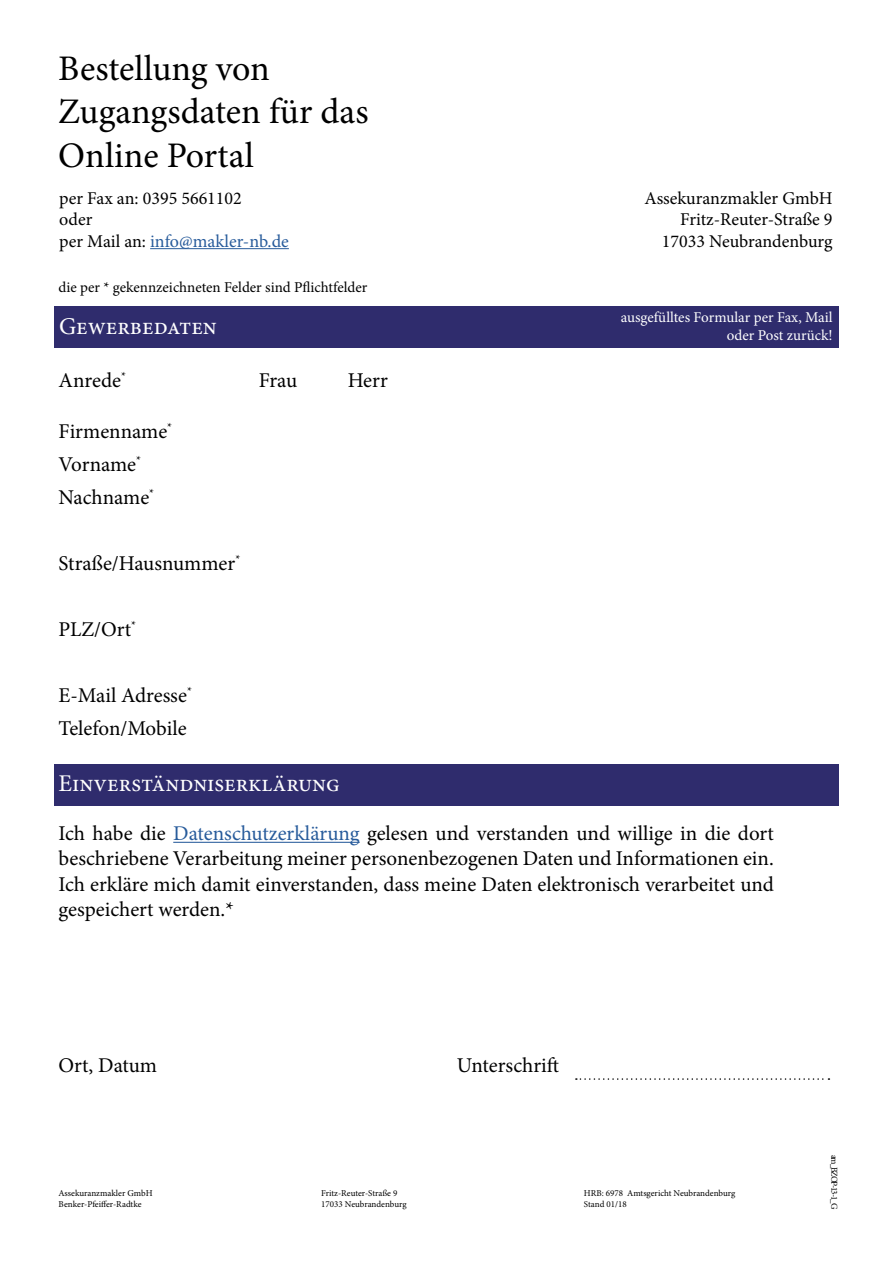
<style>
.page{position:relative;width:893px;height:1263px;background:#fff}
.page>*{position:absolute;margin:0;border:0;box-sizing:border-box;transform-origin:0 0}
.t1{font:36px/43.2px "Minion Pro";letter-spacing:-.005em;color:#000}
.t2{font:24px "Minion Pro";color:#fff}
.t3{font:21px/33px "Minion Pro";letter-spacing:-.005em;color:#000}
.t4{font:18px/21.6px "Minion Pro";color:#000}
.t5{font:15px "Minion Pro";letter-spacing:-.005em;color:#000}
.t6{font:15px/18px "Minion Pro";letter-spacing:-.005em;color:#fff;text-align:right}
.t7{font:9px/10.8px "Minion Pro";letter-spacing:-.005em;color:#000}
.s1{color:#275b9b}
</style>
<div class="page">
<div style="left:54px;top:764px;width:785px;height:42px;background:#2f2c6d"></div>
<hr style="left:150px;top:248px;width:139px;height:1px;background:#275b9b">
<div style="left:54px;top:306px;width:785px;height:42px;background:#2f2c6d"></div>
<hr style="left:173px;top:842px;width:187px;height:1px;background:#275b9b">
<svg style="left:576px;top:1078px;width:253px;height:2px"></svg>
<h1 class="t1" style="left:58px;top:47px;width:312px">Bestellung von<br>Zugangsdaten für das<br>Online Portal</h1>
<p class="t4" style="left:59px;top:187px;width:231px">per Fax an: 0395 5661102<br>oder<br>per Mail an: <span class="s1">info@makler-nb.de</span></p>
<p class="t5" style="left:58px;top:277px;width:311px">die per * gekennzeichneten Felder sind Pflichtfelder</p>
<p class="t2" style="left:59px;top:310px;width:159px">Gewerbedaten</p>
<p class="t3" style="left:59px;top:364px;width:69px">Anrede<sup>*</sup></p>
<p class="t3" style="left:259px;top:364px;width:40px">Frau</p>
<p class="t3" style="left:348px;top:364px;width:42px">Herr</p>
<p class="t3" style="left:59px;top:415px;width:115px">Firmenname<sup>*<br></sup>Vorname<sup>*<br></sup>Nachname<sup>*</sup></p>
<p class="t3" style="left:59px;top:547px;width:183px">Straße/Hausnummer<sup>*</sup></p>
<p class="t3" style="left:59px;top:613px;width:79px">PLZ/Ort<sup>*</sup></p>
<p class="t3" style="left:59px;top:679px;width:135px">E-Mail Adresse<sup>*<br></sup>Telefon/Mobile</p>
<p class="t2" style="left:59px;top:767px;width:283px">Einverständniserklärung</p>
<p class="t4" style="left:645px;top:187px;width:190px;text-align:right">Assekuranzmakler GmbH<br>Fritz-Reuter-Straße 9<br>17033 Neubrandenburg</p>
<p class="t6" style="left:621px;top:309px;width:213px">ausgefülltes Formular per Fax, Mail oder Post zurück!</p>
<p class="t3" style="left:59px;top:821px;width:717px;line-height:25.2px;text-align:justify">Ich habe die <span class="s1">Datenschutzerklärung</span> gelesen und verstanden und willige in die dort beschriebene Verarbeitung meiner personenbezogenen Daten und Informationen ein.<br>Ich erkläre mich damit einverstanden, dass meine Daten elektronisch verarbeitet und gespeichert werden.*</p>
<p class="t3" style="left:59px;top:1048px;width:100px">Ort, Datum</p>
<p class="t3" style="left:457px;top:1048px;width:104px">Unterschrift</p>
<p class="t7" style="left:59px;top:1188px;width:96px">Assekuranzmakler GmbH<br>Benker-Pfeiffer-Radtke</p>
<p class="t7" style="left:321px;top:1188px;width:87px">Fritz-Reuter-Straße 9<br>17033 Neubrandenburg</p>
<p class="t7" style="left:584px;top:1188px;width:153px">HRB: 6978 Amtsgericht Neubrandenburg<br>Stand 01/18</p>
<p class="t7" style="left:840px;top:1154px;width:56px;rotate:90deg">am_BZOP-13-1_G</p>
</div>
